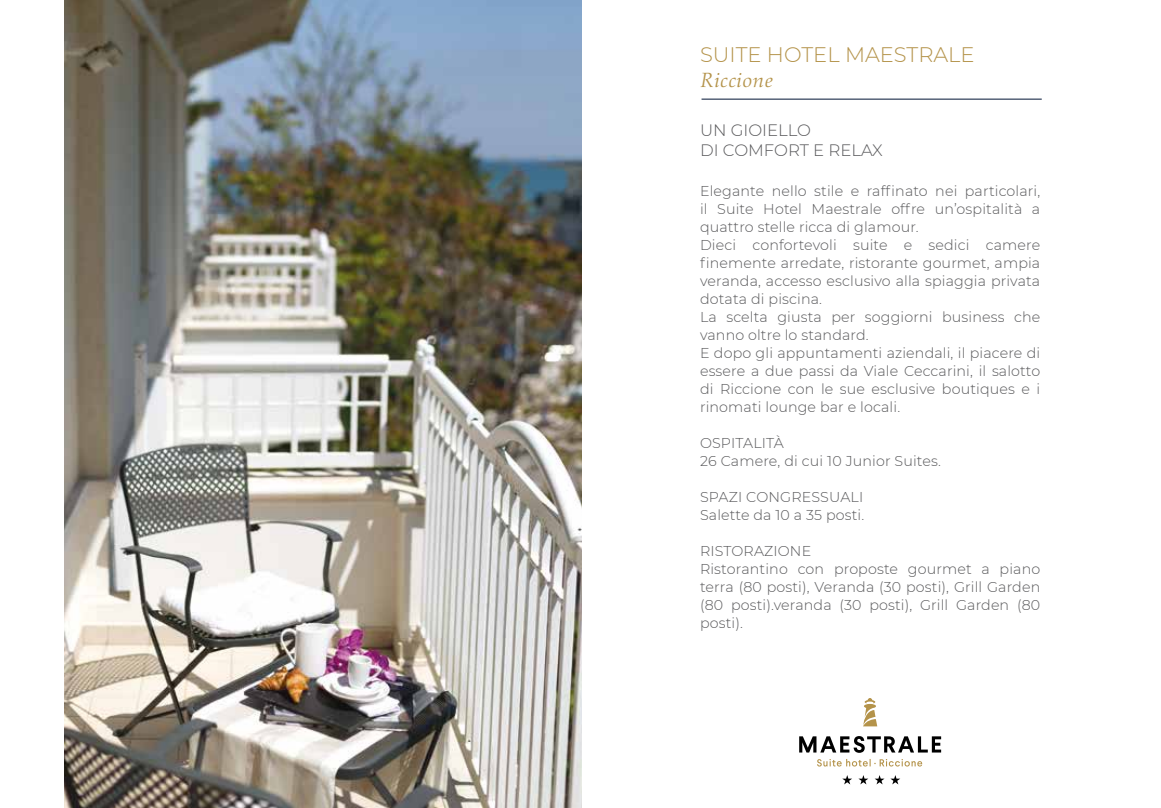
<style>
.page{position:relative;width:1161px;height:808px;background:#fff}
.page>*{position:absolute;margin:0;border:0;box-sizing:border-box;transform-origin:0 0}
.t1{font:300 21px "Montserrat";color:#b4934a}
.t2{font:italic 21px "Aldus";color:#b4934a}
.t3{font:300 16.5px/19.8px "Montserrat";color:#58585a}
.t4{font:300 14.25px/18px "Montserrat";letter-spacing:.01em;color:#58585a}
</style>
<div class="page">
<img style="left:65px;top:0;width:517px;height:808px">
<svg style="left:817px;top:759px;width:105px;height:7px"></svg>
<svg style="left:799px;top:736px;width:142px;height:17px"></svg>
<svg style="left:863px;top:698px;width:14px;height:28px"></svg>
<hr style="left:701px;top:99px;width:341px;height:1px;background:#001335">
<svg style="left:842px;top:775px;width:10px;height:9px"></svg>
<svg style="left:858px;top:775px;width:10px;height:9px"></svg>
<svg style="left:874px;top:775px;width:10px;height:9px"></svg>
<svg style="left:890px;top:775px;width:10px;height:9px"></svg>
<h1 class="t1" style="left:700px;top:40px;width:276px">SUITE HOTEL MAESTRALE</h1>
<h1 class="t2" style="left:700px;top:68px;width:75px">Riccione</h1>
<p class="t3" style="left:700px;top:120px;width:184px">UN GIOIELLO<br>DI COMFORT E RELAX</p>
<p class="t4" style="left:700px;top:181px;width:342px">Elegante nello stile e raffinato nei particolari, il Suite Hotel Maestrale offre un’ospitalità a quattro stelle ricca di glamour.<br>Dieci confortevoli suite e sedici camere finemente arredate, ristorante gourmet, ampia veranda, accesso esclusivo alla spiaggia privata dotata di piscina.<br>La scelta giusta per soggiorni business che vanno oltre lo standard.<br>E dopo gli appuntamenti aziendali, il piacere di essere a due passi da Viale Ceccarini, il salotto di Riccione con le sue esclusive boutiques e i rinomati lounge bar e locali.</p>
<p class="t4" style="left:700px;top:433px;width:242px">OSPITALITÀ<br>26 Camere, di cui 10 Junior Suites.</p>
<p class="t4" style="left:700px;top:487px;width:166px">SPAZI CONGRESSUALI<br>Salette da 10 a 35 posti.</p>
<p class="t4" style="left:700px;top:541px;width:342px">RISTORAZIONE<br>Ristorantino con proposte gourmet a piano terra (80 posti), Veranda (30 posti), Grill Garden (80 posti).veranda (30 posti), Grill Garden (80 posti).</p>
</div>
